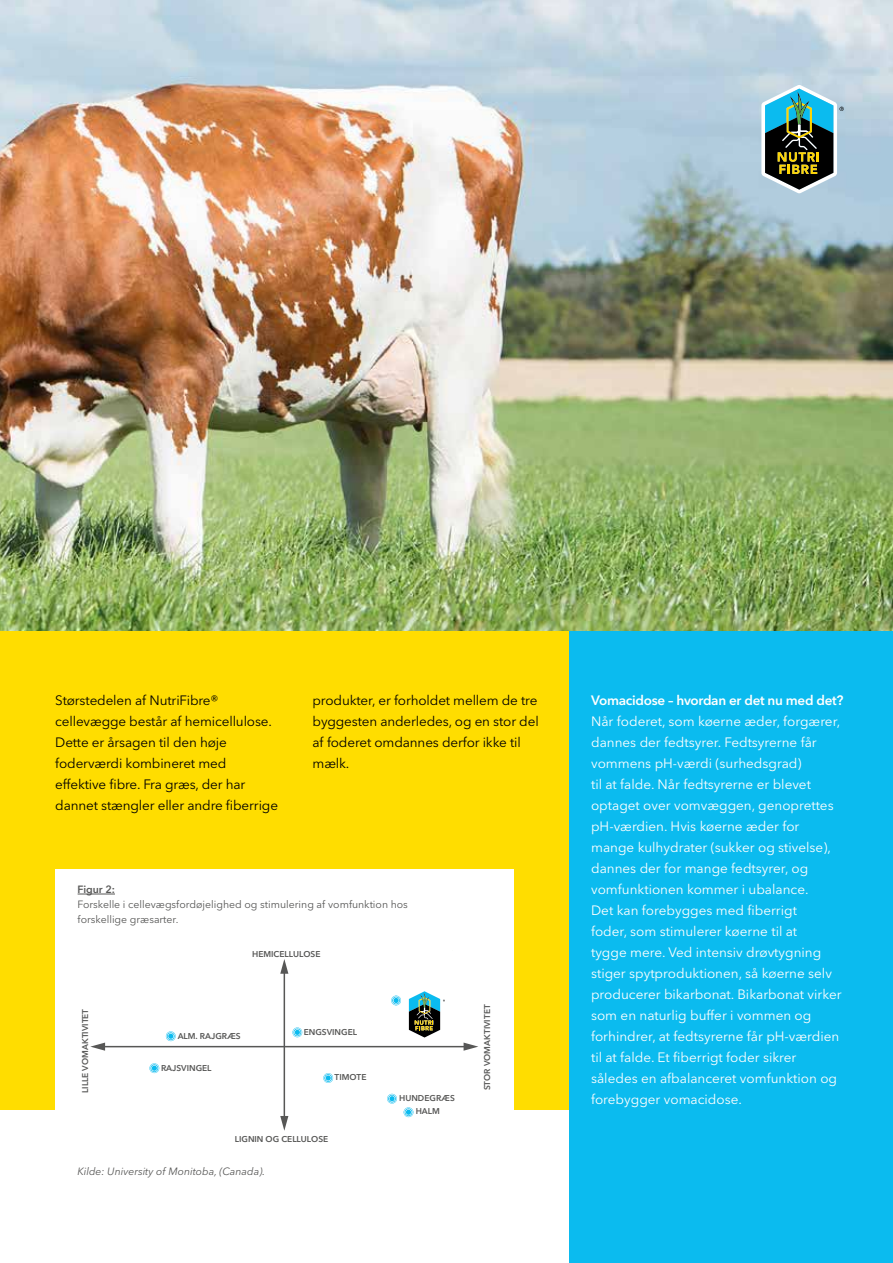
<style>
.page{position:relative;width:893px;height:1263px;background:#fff}
.page>*{position:absolute;margin:0;border:0;box-sizing:border-box;transform-origin:0 0}
.t1{font:13.5px/21px "Avenir Next W1 G";color:#fff}
.t2{font:13.5px/21px "Avenir Next W1 G";letter-spacing:-.01em;color:#000}
.t3{font:600 13.5px "Avenir Next W1 G";letter-spacing:-.02em;color:#fff}
.t4{font:10.5px/15px "Avenir Next W1 G";color:#575756}
.t5{font:italic 10.5px "Avenir Next W1 G";color:#575756}
.t6{font:600 10.5px "Avenir Next W1 G";color:#575756}
.t7{font:600 8.4px/13.5px "Avenir Next W1 G";color:#575756;text-align:center}
</style>
<div class="page">
<img style="left:0;top:0;width:893px;height:631px">
<div style="left:0;top:631px;width:893px;height:479px;background:#fd0"></div>
<div style="left:570px;top:631px;width:323px;height:632px;background:#0bbbef"></div>
<div style="left:55px;top:869px;width:458px;height:280px;background:#fff"></div>
<hr style="left:78px;top:894px;width:37px;height:1px;background:#575756">
<hr style="left:284px;top:966px;width:1px;height:157px;background:#575756">
<hr style="left:97px;top:1046px;width:374px;height:1px;background:#575756">
<svg style="left:391px;top:995px;width:10px;height:10px"></svg>
<svg style="left:292px;top:1027px;width:10px;height:10px"></svg>
<svg style="left:323px;top:1073px;width:10px;height:10px"></svg>
<svg style="left:387px;top:1094px;width:10px;height:9px"></svg>
<svg style="left:149px;top:1063px;width:10px;height:10px"></svg>
<svg style="left:166px;top:1031px;width:10px;height:10px"></svg>
<svg style="left:404px;top:1107px;width:9px;height:10px"></svg>
<svg style="left:280px;top:959px;width:8px;height:15px"></svg>
<svg style="left:280px;top:1116px;width:8px;height:15px"></svg>
<svg style="left:464px;top:1042px;width:14px;height:9px"></svg>
<svg style="left:90px;top:1042px;width:15px;height:9px"></svg>
<svg style="left:761px;top:85px;width:101px;height:108px;background:#719395"></svg>
<svg style="left:408px;top:991px;width:37px;height:47px"></svg>
<p class="t2" style="left:55px;top:689px;width:224px">Størstedelen af NutriFibre® cellevægge består af hemicellulose.<br>Dette er årsagen til den høje foderværdi kombineret med effektive fibre. Fra græs, der har dannet stængler eller andre fiberrige</p>
<p class="t2" style="left:313px;top:689px;width:228px">produkter, er forholdet mellem de tre byggesten anderledes, og en stor del af foderet omdannes derfor ikke til mælk.</p>
<p class="t6" style="left:78px;top:881px;width:39px">Figur 2:</p>
<p class="t4" style="left:78px;top:896px;width:332px">Forskelle i cellevægsfordøjelighed og stimulering af vomfunktion hos forskellige græsarter.</p>
<p class="t7" style="left:252px;top:946px;width:70px">HEMICELLULOSE</p>
<p class="t7" style="left:78px;top:1093px;width:86px;rotate:-90deg">LILLE VOMAKTIVITET</p>
<p class="t7" style="left:480px;top:1090px;width:87px;rotate:-90deg">STOR VOMAKTIVITET</p>
<p class="t7" style="left:304px;top:1024px;width:55px">ENGSVINGEL</p>
<p class="t7" style="left:178px;top:1029px;width:65px">ALM. RAJGRÆS</p>
<p class="t7" style="left:161px;top:1060px;width:52px">RAJSVINGEL</p>
<p class="t7" style="left:335px;top:1069px;width:33px">TIMOTE</p>
<p class="t7" style="left:235px;top:1131px;width:95px">LIGNIN OG CELLULOSE</p>
<p class="t5" style="left:78px;top:1162px;width:189px">Kilde: University of Monitoba, (Canada).</p>
<p class="t7" style="left:399px;top:1090px;width:57px">HUNDEGRÆS<br>HALM</p>
<p class="t3" style="left:591px;top:690px;width:254px">Vomacidose – hvordan er det nu med det?</p>
<p class="t1" style="left:591px;top:710px;width:252px">Når foderet, som køerne æder, forgærer, dannes der fedtsyrer. Fedtsyrerne får vommens pH-værdi (surhedsgrad)<br>til at falde. Når fedtsyrerne er blevet optaget over vomvæggen, genoprettes pH-værdien. Hvis køerne æder for mange kulhydrater (sukker og stivelse), dannes der for mange fedtsyrer, og vomfunktionen kommer i ubalance.<br>Det kan forebygges med fiberrigt<br>foder, som stimulerer køerne til at<br>tygge mere. Ved intensiv drøvtygning stiger spytproduktionen, så køerne selv producerer bikarbonat. Bikarbonat virker som en naturlig buffer i vommen og forhindrer, at fedtsyrerne får pH-værdien til at falde. Et fiberrigt foder sikrer således en afbalanceret vomfunktion og forebygger vomacidose.</p>
</div>
